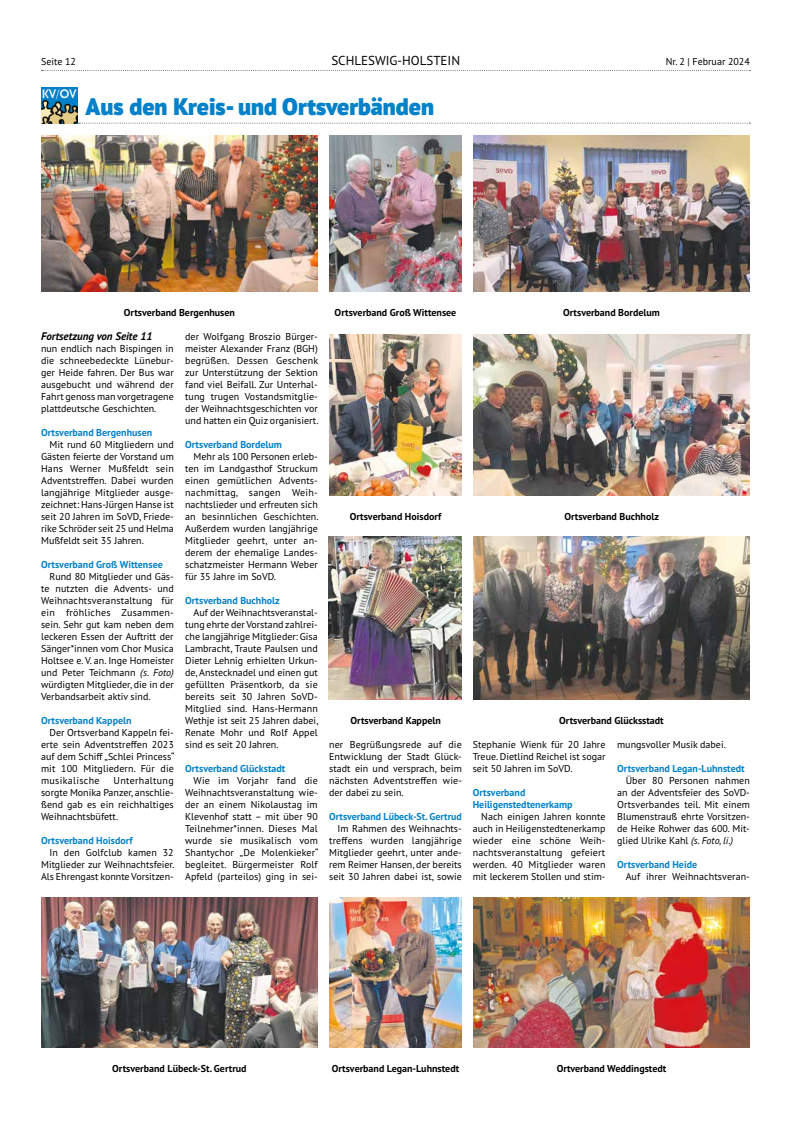
<style>
.page{position:relative;width:791px;height:1134px;background:#fff}
.page>*{position:absolute;margin:0;border:0;box-sizing:border-box;transform-origin:0 0}
.t1{font:900 24px "PT Sans Pro";color:#0081c9}
.t2{font:13px "PT Sans Pro";color:#000}
.t3{font:italic 700 11px "PT Sans Pro";color:#000}
.t4{font:10px/12px "PT Sans Pro";color:#000;text-align:justify}
.t5{font:700 10px/12px "PT Sans Pro";color:#0081c9}
.t6{font:700 10px "PT Sans Pro";color:#000}
.s1{font-style:italic}
</style>
<div class="page">
<img style="left:41px;top:88px;width:36px;height:36px">
<svg style="left:78px;top:123px;width:672px;height:1px"></svg>
<img style="left:41px;top:136px;width:277px;height:156px">
<img style="left:473px;top:136px;width:277px;height:156px">
<img style="left:473px;top:335px;width:277px;height:161px">
<img style="left:473px;top:537px;width:277px;height:163px">
<img style="left:329px;top:537px;width:132px;height:163px">
<img style="left:329px;top:136px;width:133px;height:156px">
<img style="left:329px;top:898px;width:133px;height:150px">
<img style="left:41px;top:898px;width:277px;height:150px">
<img style="left:473px;top:898px;width:277px;height:149px">
<img style="left:329px;top:334px;width:133px;height:161px">
<svg style="left:42px;top:70px;width:708px;height:1px"></svg>
<p class="t4" style="left:41px;top:55px;width:36px">Seite 12</p>
<h2 class="t2" style="left:331px;top:52px;width:130px">SCHLESWIG-HOLSTEIN</h2>
<p class="t4" style="left:666px;top:55px;width:85px">Nr. 2 | Februar 2024</p>
<h1 class="t1" style="left:86px;top:90px;width:350px">Aus den Kreis- und Ortsverbänden</h1>
<p class="t6" style="left:124px;top:305px;width:113px">Ortsverband Bergenhusen</p>
<p class="t6" style="left:563px;top:305px;width:98px">Ortsverband Bordelum</p>
<p class="t6" style="left:335px;top:305px;width:123px">Ortsverband Groß Wittensee</p>
<p class="t3" style="left:41px;top:329px;width:113px">Fortsetzung von Seite 11</p>
<p class="t4" style="left:41px;top:342px;width:134px">nun endlich nach Bispingen in die schneebedeckte Lünebur&shy;ger Heide fahren. Der Bus war ausgebucht und während der Fahrt genoss man vorgetragene plattdeutsche Geschichten.</p>
<p class="t5" style="left:41px;top:426px;width:113px">Ortsverband Bergenhusen</p>
<p class="t4" style="left:41px;top:438px;width:134px;text-indent:8px">Mit rund 60 Mitgliedern und Gästen feierte der Vorstand um Hans Werner Mußfeldt sein Adventstreffen. Dabei wurden langjährige Mitglieder ausge&shy;zeichnet: Hans-Jürgen Hanse ist seit 20 Jahren im SoVD, Friede&shy;rike Schröder seit 25 und Helma Mußfeldt seit 35 Jahren.</p>
<p class="t5" style="left:41px;top:558px;width:123px">Ortsverband Groß Wittensee</p>
<p class="t4" style="left:41px;top:570px;width:134px;text-indent:8px">Rund 80 Mitglieder und Gäs&shy;te nutzten die Advents- und Weihnachtsveranstaltung für ein fröhliches Zusammen&shy;sein. Sehr gut kam neben dem leckeren Essen der Auftritt der Sänger*innen vom Chor Musica Holtsee e. V. an. Inge Homeister und Peter Teichmann <span class="s1">(s. Foto) </span>würdigten Mitglieder, die in der Verbandsarbeit aktiv sind.</p>
<p class="t5" style="left:41px;top:714px;width:92px">Ortsverband Kappeln</p>
<p class="t4" style="left:41px;top:726px;width:135px;text-indent:8px">Der Ortsverband Kappeln fei&shy;erte sein Adventstreffen 2023 auf dem Schiff „Schlei Princess“ mit 100 Mitgliedern. Für die musikalische</p>
<p class="t4" style="left:41px;top:774px;width:134px;text-indent:72px">Unterhaltung sorgte Monika Panzer, anschlie&shy;ßend gab es ein reichhaltiges Weihnachtsbüfett.</p>
<p class="t5" style="left:41px;top:834px;width:93px">Ortsverband Hoisdorf</p>
<p class="t4" style="left:41px;top:846px;width:135px;text-indent:8px">In den Golfclub kamen 32<br>Mitglieder zur Weihnachtsfeier.<br>Als Ehrengast konnte Vorsitzen-</p>
<p class="t4" style="left:185px;top:330px;width:135px">der Wolfgang Broszio Bürger&shy;meister Alexander Franz (BGH) begrüßen. Dessen Geschenk zur Unterstützung der Sektion fand viel Beifall. Zur Unterhal&shy;tung trugen Vostandsmitglie&shy;der Weihnachtsgeschichten vor und hatten ein Quiz organisiert.</p>
<p class="t5" style="left:185px;top:438px;width:98px">Ortsverband Bordelum</p>
<p class="t4" style="left:185px;top:450px;width:135px;text-indent:9px">Mehr als 100 Personen erleb&shy;ten im Landgasthof Struckum einen gemütlichen Advents&shy;nachmittag, sangen Weih&shy;nachtslieder und erfreuten sich an besinnlichen Geschichten.<br>Außerdem wurden langjährige Mitglieder geehrt, unter an&shy;derem der ehemalige Landes&shy;schatzmeister Hermann Weber für 35 Jahre im SoVD.</p>
<p class="t5" style="left:185px;top:594px;width:96px">Ortsverband Buchholz</p>
<p class="t4" style="left:185px;top:606px;width:135px;text-indent:9px">Auf der Weihnachtsveranstal&shy;tung ehrte der Vorstand zahlrei&shy;che langjährige Mitglieder: Gisa Lambracht, Traute Paulsen und Dieter Lehnig erhielten Urkun&shy;de, Anstecknadel und einen gut gefüllten Präsentkorb, da sie bereits seit 30 Jahren SoVD-Mitglied sind. Hans-Hermann Wethje ist seit 25 Jahren dabei, Renate Mohr und Rolf Appel sind es seit 20 Jahren.</p>
<p class="t5" style="left:185px;top:762px;width:102px">Ortsverband Glückstadt</p>
<p class="t4" style="left:185px;top:774px;width:135px;text-indent:8px">Wie im Vorjahr fand die Weihnachtsveranstaltung wie&shy;der an einem Nikolaustag im Klevenhof statt – mit über 90<br>Teilnehmer*innen. Dieses Mal wurde sie musikalisch vom Shantychor „De Molenkieker“ begleitet. Bürgermeister Rolf Apfeld (parteilos) ging in sei-</p>
<p class="t6" style="left:350px;top:509px;width:93px">Ortsverband Hoisdorf</p>
<p class="t6" style="left:564px;top:509px;width:96px">Ortsverband Buchholz</p>
<p class="t6" style="left:350px;top:713px;width:92px">Ortsverband Kappeln</p>
<p class="t6" style="left:559px;top:713px;width:106px">Ortsverband Glücksstadt</p>
<p class="t4" style="left:329px;top:738px;width:134px">ner Begrüßungsrede auf die Entwicklung der Stadt Glück&shy;stadt ein und versprach, beim nächsten Adventstreffen wie&shy;der dabei zu sein.</p>
<p class="t5" style="left:329px;top:810px;width:134px">Ortsverband Lübeck-St. Gertrud</p>
<p class="t4" style="left:329px;top:822px;width:134px;text-indent:8px">Im Rahmen des Weihnachts&shy;treffens wurden langjährige Mitglieder geehrt, unter ande&shy;rem Reimer Hansen, der bereits seit 30 Jahren dabei ist, sowie</p>
<p class="t4" style="left:473px;top:738px;width:134px">Stephanie Wienk für 20 Jahre Treue. Dietlind Reichel ist sogar seit 50 Jahren im SoVD.</p>
<p class="t5" style="left:473px;top:786px;width:101px">Ortsverband<br>Heiligenstedtenerkamp</p>
<p class="t4" style="left:473px;top:810px;width:134px;text-indent:8px">Nach einigen Jahren konnte auch in Heiligenstedtenerkamp wieder eine schöne Weih&shy;nachtsveranstaltung gefeiert werden. 40 Mitglieder waren mit leckerem Stollen und stim-</p>
<p class="t4" style="left:617px;top:738px;width:110px">mungsvoller Musik dabei.</p>
<p class="t5" style="left:617px;top:762px;width:129px">Ortsverband Legan-Luhnstedt</p>
<p class="t4" style="left:617px;top:774px;width:134px;text-indent:8px">Über 80 Personen nahmen an der Adventsfeier des SoVD-Ortsverbandes teil. Mit einem Blumenstrauß ehrte Vorsitzen&shy;de Heike Rohwer das 600. Mit&shy;glied Ulrike Kahl <span class="s1">(s. Foto, li.)</span></p>
<p class="t5" style="left:617px;top:858px;width:81px">Ortsverband Heide</p>
<p class="t4" style="left:626px;top:870px;width:126px">Auf ihrer Weihnachtsveran-</p>
<p class="t6" style="left:112px;top:1061px;width:136px">Ortsverband Lübeck-St. Gertrud</p>
<p class="t6" style="left:332px;top:1061px;width:129px">Ortsverband Legan-Luhnstedt</p>
<p class="t6" style="left:557px;top:1061px;width:111px">Ortverband Weddingstedt</p>
</div>
